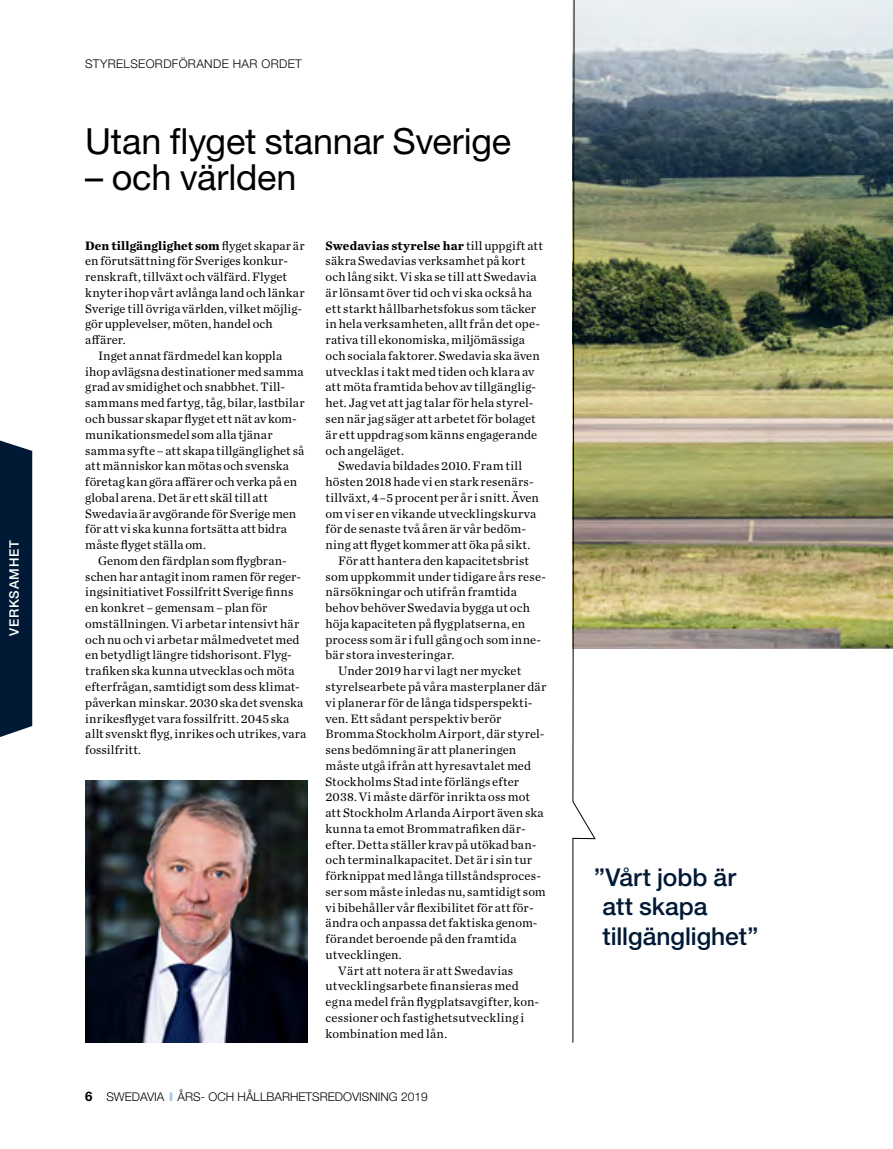
<style>
.page{position:relative;width:893px;height:1149px;background:#fff}
.page>*{position:absolute;margin:0;border:0;box-sizing:border-box;transform-origin:0 0}
.t1{font:36px "Helvetica Neue LT Std";letter-spacing:-.005em;color:#000}
.t2{font:500 24.6px/29.5px "Helvetica Neue LT Std";letter-spacing:-.005em;color:#001935}
.t3{font:500 13.05px "Helvetica Neue LT Std";letter-spacing:.06em;color:#fff}
.t4{font:12.75px "Chronicle Text G1";letter-spacing:.01em;color:#000}
.t5{font:700 12.75px "Chronicle Text G1";letter-spacing:.01em;color:#000}
.t6{font:300 12px "Helvetica Neue LT Std";color:#000}
.t7{font:300 12px "Helvetica Neue LT Std";letter-spacing:.03em;color:#000}
.s1{font-weight:400}
.s2{font-weight:700;font-size:13.2px}
.s3{font-weight:900;color:#aac7ea}
</style>
<div class="page">
<img style="left:596px;top:0;width:297px;height:648px">
<div style="left:0;top:440px;width:32px;height:297px;background:#001935"></div>
<img style="left:85px;top:780px;width:223px;height:262px">
<img style="left:572px;top:0;width:24px;height:1042px">
<p class="t3" style="left:6px;top:636px;width:97px;rotate:-90deg">VERKSAMHET</p>
<p class="t7" style="left:85px;top:56px;width:218px">STYRELSEORDFÖRANDE HAR ORDET</p>
<h1 class="t1" style="left:85px;top:119px;width:427px">Utan flyget stannar Sverige</h1>
<h1 class="t1" style="left:85px;top:155px;width:213px">– och världen</h1>
<p class="t5" style="left:85px;top:235px;width:221px">Den tillgänglighet som <span class="s1">flyget skapar är</span></p>
<p class="t4" style="left:85px;top:251px;width:204px">en förutsättning för Sveriges konkur-</p>
<p class="t4" style="left:85px;top:267px;width:203px">renskraft, tillväxt och välfärd. Flyget</p>
<p class="t4" style="left:85px;top:283px;width:221px">knyter ihop vårt avlånga land och länkar</p>
<p class="t4" style="left:85px;top:299px;width:218px">Sverige till övriga världen, vilket möjlig-</p>
<p class="t4" style="left:85px;top:314px;width:189px">gör upplevelser, möten, handel och</p>
<p class="t4" style="left:85px;top:330px;width:42px">affärer.</p>
<p class="t4" style="left:98px;top:346px;width:186px">Inget annat färdmedel kan koppla</p>
<p class="t4" style="left:85px;top:362px;width:220px">ihop avlägsna destinationer med samma</p>
<p class="t4" style="left:85px;top:377px;width:201px">grad av smidighet och snabbhet. Till-</p>
<p class="t4" style="left:85px;top:393px;width:221px">sammans med fartyg, tåg, bilar, lastbilar</p>
<p class="t4" style="left:85px;top:409px;width:213px">och bussar skapar flyget ett nät av kom-</p>
<p class="t4" style="left:85px;top:425px;width:189px">munikationsmedel som alla tjänar</p>
<p class="t4" style="left:85px;top:440px;width:220px">samma syfte – att skapa tillgänglighet så</p>
<p class="t4" style="left:85px;top:456px;width:205px">att människor kan mötas och svenska</p>
<p class="t4" style="left:85px;top:472px;width:213px">företag kan göra affärer och verka på en</p>
<p class="t4" style="left:85px;top:488px;width:184px">global arena. Det är ett skäl till att</p>
<p class="t4" style="left:85px;top:503px;width:212px">Swedavia är avgörande för Sverige men</p>
<p class="t4" style="left:85px;top:519px;width:203px">för att vi ska kunna fortsätta att bidra</p>
<p class="t4" style="left:85px;top:535px;width:122px">måste flyget ställa om.</p>
<p class="t4" style="left:98px;top:551px;width:190px">Genom den färdplan som flygbran-</p>
<p class="t4" style="left:85px;top:566px;width:217px">schen har antagit inom ramen för reger-</p>
<p class="t4" style="left:85px;top:582px;width:210px">ingsinitiativet Fossilfritt Sverige finns</p>
<p class="t4" style="left:85px;top:598px;width:184px">en konkret – gemensam – plan för</p>
<p class="t4" style="left:85px;top:614px;width:215px">omställningen. Vi arbetar intensivt här</p>
<p class="t4" style="left:85px;top:629px;width:216px">och nu och vi arbetar målmedvetet med</p>
<p class="t4" style="left:85px;top:645px;width:208px">en betydligt längre tidshorisont. Flyg-</p>
<p class="t4" style="left:85px;top:661px;width:211px">trafiken ska kunna utvecklas och möta</p>
<p class="t4" style="left:85px;top:677px;width:216px">efterfrågan, samtidigt som dess klimat-</p>
<p class="t4" style="left:85px;top:692px;width:219px">påverkan minskar. 2030 ska det svenska</p>
<p class="t4" style="left:85px;top:708px;width:206px">inrikesflyget vara fossilfritt. 2045 ska</p>
<p class="t4" style="left:85px;top:724px;width:223px">allt svenskt flyg, inrikes och utrikes, vara</p>
<p class="t4" style="left:85px;top:740px;width:57px">fossilfritt.</p>
<p class="t5" style="left:326px;top:235px;width:219px">Swedavias styrelse har <span class="s1">till uppgift att</span></p>
<p class="t4" style="left:326px;top:251px;width:201px">säkra Swedavias verksamhet på kort</p>
<p class="t4" style="left:326px;top:267px;width:213px">och lång sikt. Vi ska se till att Swedavia</p>
<p class="t4" style="left:326px;top:283px;width:208px">är lönsamt över tid och vi ska också ha</p>
<p class="t4" style="left:326px;top:299px;width:212px">ett starkt hållbarhetsfokus som täcker</p>
<p class="t4" style="left:326px;top:314px;width:216px">in hela verksamheten, allt från det ope-</p>
<p class="t4" style="left:326px;top:330px;width:201px">rativa till ekonomiska, miljömässiga</p>
<p class="t4" style="left:326px;top:346px;width:216px">och sociala faktorer. Swedavia ska även</p>
<p class="t4" style="left:326px;top:362px;width:210px">utvecklas i takt med tiden och klara av</p>
<p class="t4" style="left:326px;top:377px;width:212px">att möta framtida behov av tillgänglig-</p>
<p class="t4" style="left:326px;top:393px;width:209px">het. Jag vet att jag talar för hela styrel-</p>
<p class="t4" style="left:326px;top:409px;width:212px">sen när jag säger att arbetet för bolaget</p>
<p class="t4" style="left:326px;top:425px;width:213px">är ett uppdrag som känns engagerande</p>
<p class="t4" style="left:326px;top:440px;width:80px">och angeläget.</p>
<p class="t4" style="left:338px;top:456px;width:185px">Swedavia bildades 2010. Fram till</p>
<p class="t4" style="left:326px;top:472px;width:210px">hösten 2018 hade vi en stark resenärs-</p>
<p class="t4" style="left:326px;top:488px;width:215px">tillväxt, 4–5 procent per år i snitt. Även</p>
<p class="t4" style="left:326px;top:503px;width:212px">om vi ser en vikande utvecklingskurva</p>
<p class="t4" style="left:326px;top:519px;width:202px">för de senaste två åren är vår bedöm-</p>
<p class="t4" style="left:326px;top:535px;width:206px">ning att flyget kommer att öka på sikt.</p>
<p class="t4" style="left:338px;top:551px;width:192px">För att hantera den kapacitetsbrist</p>
<p class="t4" style="left:326px;top:566px;width:222px">som uppkommit under tidigare års rese-</p>
<p class="t4" style="left:326px;top:582px;width:193px">närsökningar och utifrån framtida</p>
<p class="t4" style="left:326px;top:598px;width:206px">behov behöver Swedavia bygga ut och</p>
<p class="t4" style="left:326px;top:614px;width:201px">höja kapaciteten på flygplatserna, en</p>
<p class="t4" style="left:326px;top:629px;width:217px">process som är i full gång och som inne-</p>
<p class="t4" style="left:326px;top:645px;width:130px">bär stora investeringar.</p>
<p class="t4" style="left:338px;top:661px;width:184px">Under 2019 har vi lagt ner mycket</p>
<p class="t4" style="left:326px;top:677px;width:222px">styrelsearbete på våra masterplaner där</p>
<p class="t4" style="left:326px;top:692px;width:208px">vi planerar för de långa tidsperspekti-</p>
<p class="t4" style="left:326px;top:708px;width:177px">ven. Ett sådant perspektiv berör</p>
<p class="t4" style="left:326px;top:724px;width:221px">Bromma Stockholm Airport, där styrel-</p>
<p class="t4" style="left:326px;top:740px;width:192px">sens bedömning är att planeringen</p>
<p class="t4" style="left:326px;top:755px;width:207px">måste utgå ifrån att hyresavtalet med</p>
<p class="t4" style="left:326px;top:771px;width:195px">Stockholms Stad inte förlängs efter</p>
<p class="t4" style="left:326px;top:787px;width:206px">2038. Vi måste därför inrikta oss mot</p>
<p class="t4" style="left:326px;top:803px;width:220px">att Stockholm Arlanda Airport även ska</p>
<p class="t4" style="left:326px;top:818px;width:202px">kunna ta emot Brommatrafiken där-</p>
<p class="t4" style="left:326px;top:834px;width:211px">efter. Detta ställer krav på utökad ban-</p>
<p class="t4" style="left:326px;top:850px;width:208px">och terminalkapacitet. Det är i sin tur</p>
<p class="t4" style="left:326px;top:866px;width:217px">förknippat med långa tillståndsproces-</p>
<p class="t4" style="left:326px;top:881px;width:222px">ser som måste inledas nu, samtidigt som</p>
<p class="t4" style="left:326px;top:897px;width:210px">vi bibehåller vår flexibilitet för att för-</p>
<p class="t4" style="left:326px;top:913px;width:214px">ändra och anpassa det faktiska genom-</p>
<p class="t4" style="left:326px;top:929px;width:192px">förandet beroende på den framtida</p>
<p class="t4" style="left:326px;top:944px;width:78px">utvecklingen.</p>
<p class="t4" style="left:338px;top:960px;width:176px">Värt att notera är att Swedavias</p>
<p class="t4" style="left:326px;top:976px;width:195px">utvecklingsarbete finansieras med</p>
<p class="t4" style="left:326px;top:992px;width:215px">egna medel från flygplatsavgifter, kon-</p>
<p class="t4" style="left:326px;top:1007px;width:200px">cessioner och fastighetsutveckling i</p>
<p class="t4" style="left:326px;top:1023px;width:123px">kombination med lån.</p>
<p class="t6" style="left:85px;top:1088px;width:344px"><span class="s2">6</span> SWEDAVIA <span class="s3">I</span> ÅRS- OCH HÅLLBARHETSREDOVISNING 2019</p>
<h2 class="t2" style="left:603px;top:861px;width:157px;text-indent:-9px">”Vårt jobb är att skapa tillgänglighet”</h2>
</div>
